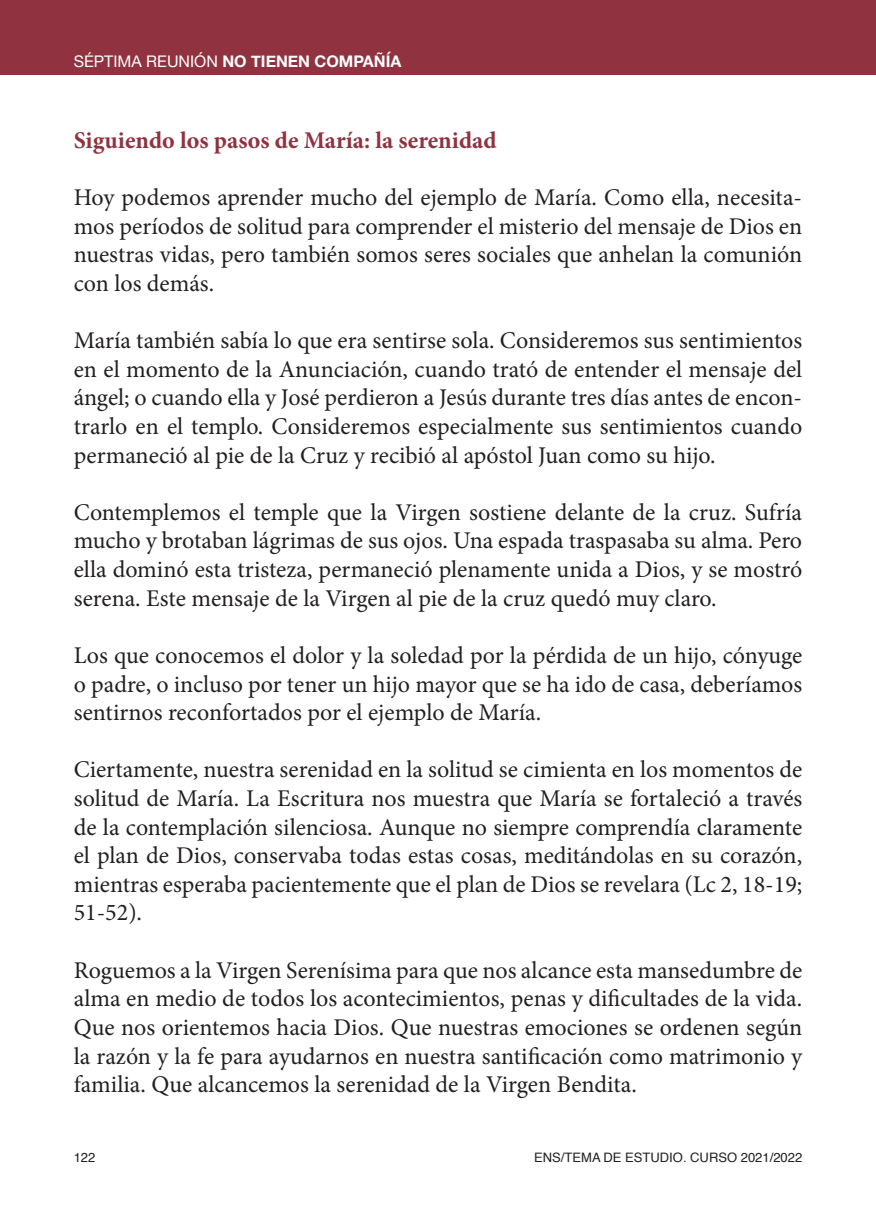
<style>
.page{position:relative;width:876px;height:1225px;background:#fff}
.page>*{position:absolute;margin:0;border:0;box-sizing:border-box;transform-origin:0 0}
.t1{font:24px/28.6px "Minion Pro";color:#231f20;text-align:justify}
.t2{font:700 24px "Minion Pro";color:#913240}
.t3{font:700 16px "Helvetica Neue";color:#fff}
.t4{font:13px "Helvetica";color:#231f20}
.s1{font-weight:400}
</style>
<div class="page">
<div style="left:859px;top:0;width:17px;height:75px;background:#913240"></div>
<div style="left:0;top:0;width:859px;height:75px;background:#913240"></div>
<p class="t3" style="left:74px;top:49px;width:329px"><span class="s1">SÉPTIMA REUNIÓN</span> NO TIENEN COMPAÑÍA</p>
<p class="t2" style="left:74px;top:123px;width:424px">Siguiendo los pasos de María: la serenidad</p>
<p class="t1" style="left:74px;top:183px;width:730px">Hoy podemos aprender mucho del ejemplo de María. Como ella, necesita&shy;mos períodos de solitud para comprender el misterio del mensaje de Dios en nuestras vidas, pero también somos seres sociales que anhelan la comunión con los demás.</p>
<p class="t1" style="left:74px;top:326px;width:730px">María también sabía lo que era sentirse sola. Consideremos sus sentimientos en el momento de la Anunciación, cuando trató de entender el mensaje del ángel; o cuando ella y José perdieron a Jesús durante tres días antes de encon&shy;trarlo en el templo. Consideremos especialmente sus sentimientos cuando permaneció al pie de la Cruz y recibió al apóstol Juan como su hijo.</p>
<p class="t1" style="left:74px;top:498px;width:730px">Contemplemos el temple que la Virgen sostiene delante de la cruz. Sufría mucho y brotaban lágrimas de sus ojos. Una espada traspasaba su alma. Pero ella dominó esta tristeza, permaneció plenamente unida a Dios, y se mostró serena. Este mensaje de la Virgen al pie de la cruz quedó muy claro.</p>
<p class="t1" style="left:74px;top:641px;width:730px">Los que conocemos el dolor y la soledad por la pérdida de un hijo, cónyuge o padre, o incluso por tener un hijo mayor que se ha ido de casa, deberíamos sentirnos reconfortados por el ejemplo de María.</p>
<p class="t1" style="left:74px;top:755px;width:730px">Ciertamente, nuestra serenidad en la solitud se cimienta en los momentos de solitud de María. La Escritura nos muestra que María se fortaleció a través de la contemplación silenciosa. Aunque no siempre comprendía claramente el plan de Dios, conservaba todas estas cosas, meditándolas en su corazón, mientras esperaba pacientemente que el plan de Dios se revelara (Lc 2, 18-19; 51-52).</p>
<p class="t1" style="left:74px;top:955px;width:730px">Roguemos a la Virgen Serenísima para que nos alcance esta mansedumbre de alma en medio de todos los acontecimientos, penas y dificultades de la vida.<br>Que nos orientemos hacia Dios. Que nuestras emociones se ordenen según la razón y la fe para ayudarnos en nuestra santificación como matrimonio y familia. Que alcancemos la serenidad de la Virgen Bendita.</p>
<p class="t4" style="left:74px;top:1147px;width:23px">122</p>
<p class="t4" style="left:534px;top:1147px;width:270px">ENS/TEMA DE ESTUDIO. CURSO 2021/2022</p>
</div>
